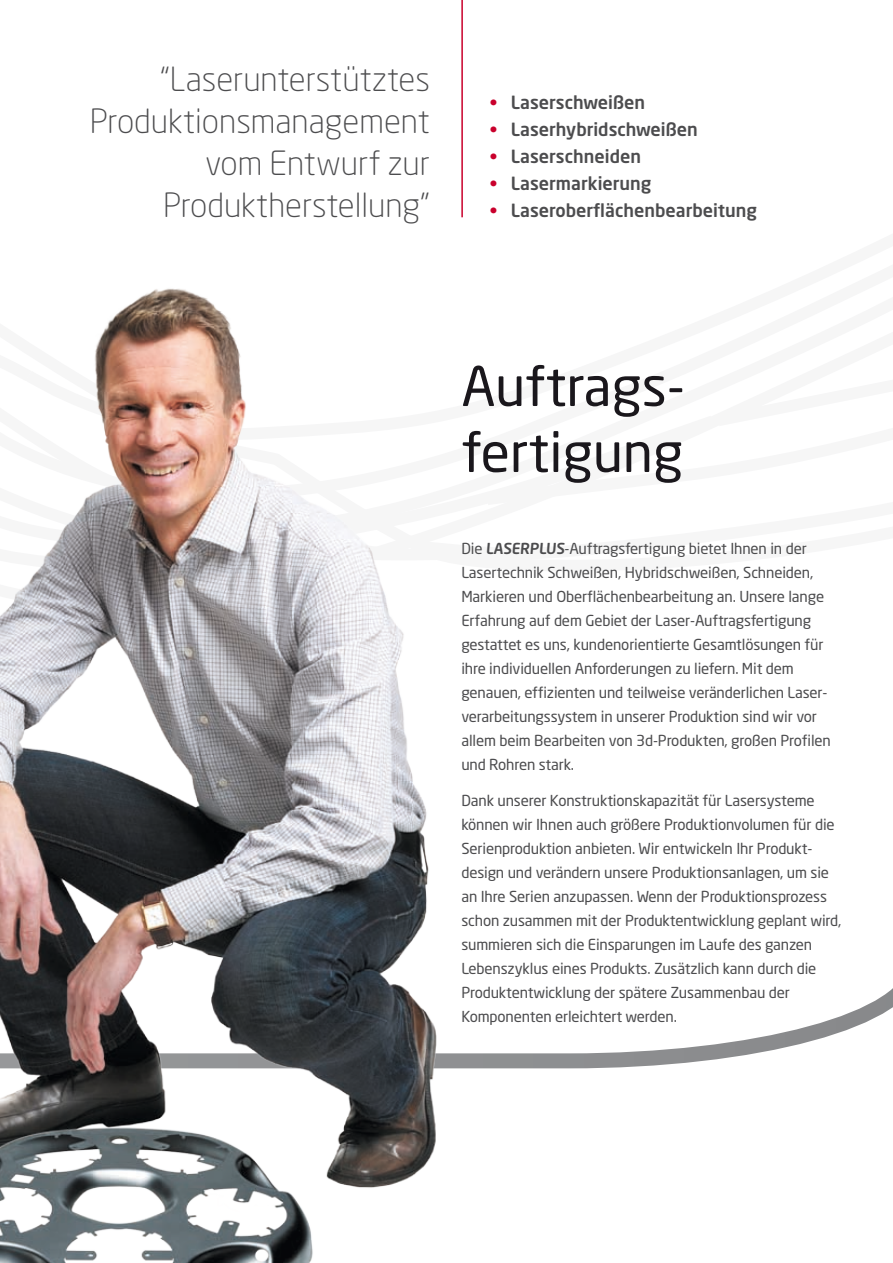
<style>
.page{position:relative;width:893px;height:1263px;background:#fff}
.page>*{position:absolute;margin:0;border:0;box-sizing:border-box;transform-origin:0 0}
.t1{font:54px/66px "Neo Sans";color:#1a171c}
.t2{font:300 33px/42px "Neo Sans";color:#4c4c4e;text-align:right}
.t3{font:500 18px "Neo Sans";color:#4c4c4e}
.t4{font:15px/24px "Neo Sans";letter-spacing:-.01em;color:#4c4c4e}
.s1{color:#c9002c}
.s2{font-weight:500}
</style>
<div class="page">
<svg style="left:517px;top:988px;width:376px;height:81px"></svg>
<hr style="left:461px;top:0;width:2px;height:217px;background:#c9002c">
<img style="left:0;top:288px;width:517px;height:900px">
<img style="left:0;top:1085px;width:351px;height:178px">
<h2 class="t2" style="left:90px;top:58px;width:342px">“Laserunterstütztes<br>Produktionsmanagement vom Entwurf zur<br>Produktherstellung”</h2>
<p class="t3" style="left:490px;top:91px;width:157px"><span class="s1">•</span> Laserschweißen</p>
<p class="t3" style="left:490px;top:118px;width:210px"><span class="s1">•</span> Laserhybridschweißen</p>
<p class="t3" style="left:490px;top:145px;width:153px"><span class="s1">•</span> Laserschneiden</p>
<p class="t3" style="left:490px;top:172px;width:163px"><span class="s1">•</span> Lasermarkierung</p>
<p class="t3" style="left:490px;top:199px;width:269px"><span class="s1">•</span> Laseroberflächenbearbeitung</p>
<h1 class="t1" style="left:461px;top:352px;width:225px">Auftrags&shy;fertigung</h1>
<p class="t4" style="left:461px;top:536px;width:371px">Die <span class="s2">LASERPLUS</span>-Auftragsfertigung bietet Ihnen in der Lasertechnik Schweißen, Hybridschweißen, Schneiden, Markieren und Oberflächenbearbeitung an. Unsere lange Erfahrung auf dem Gebiet der Laser-Auftragsfertigung gestattet es uns, kundenorientierte Gesamtlösungen für ihre individuellen Anforderungen zu liefern. Mit dem genauen, effizienten und teilweise veränderlichen Laser&shy;verarbeitungssystem in unserer Produktion sind wir vor allem beim Bearbeiten von 3d-Produkten, großen Profilen und Rohren stark.</p>
<p class="t4" style="left:461px;top:788px;width:381px">Dank unserer Konstruktionskapazität für Lasersysteme können wir Ihnen auch größere Produktionvolumen für die Serienproduktion anbieten. Wir entwickeln Ihr Produkt&shy;design und verändern unsere Produktionsanlagen, um sie an Ihre Serien anzupassen. Wenn der Produktionsprozess schon zusammen mit der Produktentwicklung geplant wird, summieren sich die Einsparungen im Laufe des ganzen Lebenszyklus eines Produkts. Zusätzlich kann durch die Produktentwicklung der spätere Zusammenbau der Komponenten erleichtert werden.</p>
</div>
